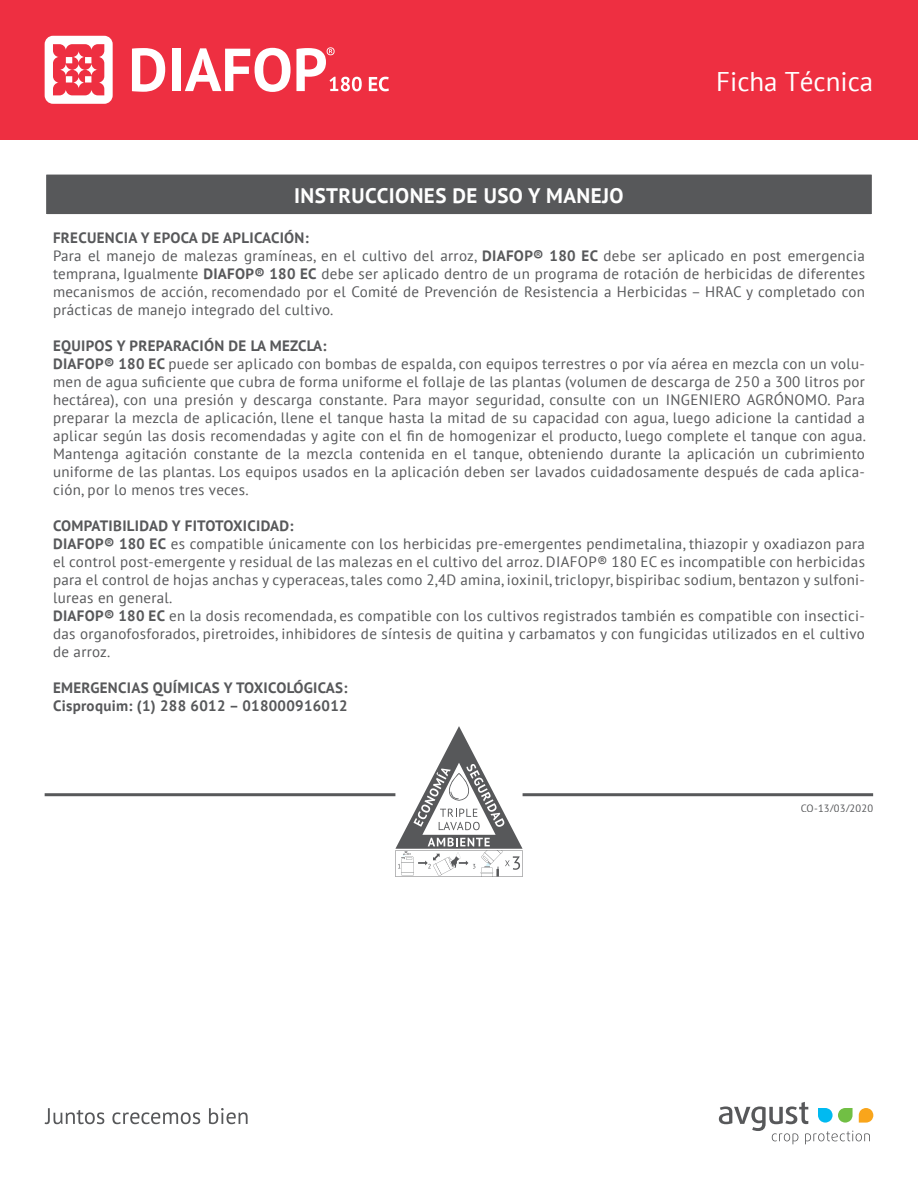
<style>
.page{position:relative;width:918px;height:1188px;background:#fff}
.page>*{position:absolute;margin:0;border:0;box-sizing:border-box;transform-origin:0 0}
.t1{font:27px "PT Sans";color:#fff}
.t2{font:700 21px "PT Sans";letter-spacing:.02em;color:#fff}
.t3{font:15px/18px "PT Sans";letter-spacing:.02em;color:#57585a}
.t4{font:700 15px/18px "PT Sans";letter-spacing:.02em;color:#57585a}
.t5{font:10.5px "PT Sans";letter-spacing:.02em;color:#57585a}
.s1{font-weight:700}
</style>
<div class="page">
<div style="left:0;top:0;width:918px;height:139px;background:#ee2f41"></div>
<div style="left:46px;top:174px;width:826px;height:41px;background:#57585a"></div>
<svg style="left:719px;top:1102px;width:154px;height:42px"></svg>
<svg style="left:45px;top:1108px;width:59px;height:16px"></svg>
<svg style="left:112px;top:1112px;width:88px;height:12px"></svg>
<svg style="left:209px;top:1108px;width:39px;height:16px"></svg>
<svg style="left:395px;top:726px;width:128px;height:151px"></svg>
<hr style="left:45px;top:793px;width:350px;height:3px;background:#57585a">
<hr style="left:523px;top:793px;width:350px;height:3px;background:#57585a">
<svg style="left:45px;top:36px;width:68px;height:68px"></svg>
<svg style="left:73px;top:51px;width:11px;height:12px"></svg>
<svg style="left:132px;top:48px;width:33px;height:44px"></svg>
<div style="left:172px;top:49px;width:8px;height:42px;background:#fff"></div>
<svg style="left:369px;top:77px;width:20px;height:14px"></svg>
<svg style="left:185px;top:47px;width:177px;height:45px"></svg>
<h2 class="t2" style="left:294px;top:181px;width:331px">INSTRUCCIONES DE USO Y MANEJO</h2>
<h1 class="t1" style="left:716px;top:64px;width:159px">Ficha Técnica</h1>
<p class="t3" style="left:53px;top:229px;width:813px"><span class="s1">FRECUENCIA Y EPOCA DE APLICACIÓN:<br></span>Para el manejo de malezas gramíneas, en el cultivo del arroz, <span class="s1">DIAFOP® 180 EC</span> debe ser aplicado en post emergencia temprana, Igualmente <span class="s1">DIAFOP® 180 EC</span> debe ser aplicado dentro de un programa de rotación de herbicidas de diferentes mecanismos de acción, recomendado por el Comité de Prevención de Resistencia a Herbicidas – HRAC y completado con prácticas de manejo integrado del cultivo.</p>
<p class="t3" style="left:53px;top:337px;width:815px"><span class="s1">EQUIPOS Y PREPARACIÓN DE LA MEZCLA:<br>DIAFOP® 180 EC</span> puede ser aplicado con bombas de espalda, con equipos terrestres o por vía aérea en mezcla con un volu&shy;men de agua suficiente que cubra de forma uniforme el follaje de las plantas (volumen de descarga de 250 a 300 litros por hectárea), con una presión y descarga constante. Para mayor seguridad, consulte con un INGENIERO AGRÓNOMO. Para preparar la mezcla de aplicación, llene el tanque hasta la mitad de su capacidad con agua, luego adicione la cantidad a aplicar según las dosis recomendadas y agite con el fin de homogenizar el producto, luego complete el tanque con agua.<br>Mantenga agitación constante de la mezcla contenida en el tanque, obteniendo durante la aplicación un cubrimiento uniforme de las plantas. Los equipos usados en la aplicación deben ser lavados cuidadosamente después de cada aplica&shy;ción, por lo menos tres veces.</p>
<p class="t3" style="left:53px;top:517px;width:813px"><span class="s1">COMPATIBILIDAD Y FITOTOXICIDAD:<br>DIAFOP® 180 EC</span> es compatible únicamente con los herbicidas pre-emergentes pendimetalina, thiazopir y oxadiazon para el control post-emergente y residual de las malezas en el cultivo del arroz. DIAFOP® 180 EC es incompatible con herbicidas para el control de hojas anchas y cyperaceas, tales como 2,4D amina, ioxinil, triclopyr, bispiribac sodium, bentazon y sulfoni&shy;lureas en general.<br><span class="s1">DIAFOP® 180 EC</span> en la dosis recomendada, es compatible con los cultivos registrados también es compatible con insectici&shy;das organofosforados, piretroides, inhibidores de síntesis de quitina y carbamatos y con fungicidas utilizados en el cultivo de arroz.</p>
<p class="t4" style="left:53px;top:679px;width:296px">EMERGENCIAS QUÍMICAS Y TOXICOLÓGICAS:<br>Cisproquim: (1) 288 6012 – 018000916012</p>
<p class="t5" style="left:801px;top:801px;width:74px">CO-13/03/2020</p>
</div>
